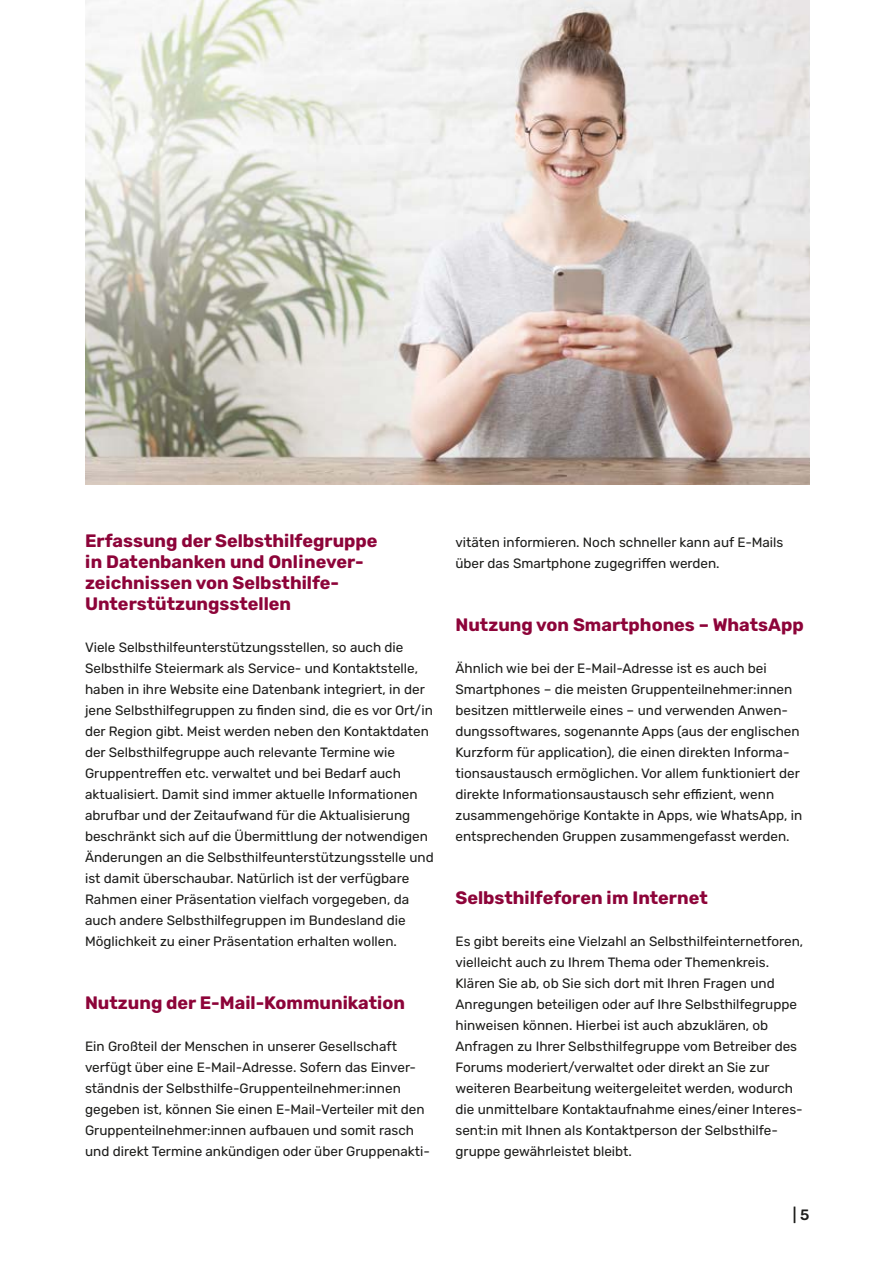
<style>
.page{position:relative;width:893px;height:1263px;background:#fff}
.page>*{position:absolute;margin:0;border:0;box-sizing:border-box;transform-origin:0 0}
.t1{font:700 18px/21px "Rubik";color:#8d0439}
.t2{font:500 15px "Rubik";color:#1d1d1b}
.t3{font:13.5px/21px "Rubik";color:#1d1d1b}
</style>
<div class="page">
<img style="left:85px;top:0;width:724px;height:484px">
<h1 class="t1" style="left:85px;top:531px;width:294px">Erfassung der Selbsthilfegruppe in Datenbanken und Onlinever&shy;zeichnissen von Selbsthilfe-<br>Unterstützungsstellen</h1>
<p class="t3" style="left:85px;top:637px;width:350px">Viele Selbsthilfeunterstützungsstellen, so auch die Selbsthilfe Steiermark als Service- und Kontaktstelle, haben in ihre Website eine Datenbank integriert, in der jene Selbsthilfegruppen zu finden sind, die es vor Ort/in der Region gibt. Meist werden neben den Kontaktdaten der Selbsthilfegruppe auch relevante Termine wie Gruppentreffen etc. verwaltet und bei Bedarf auch aktualisiert. Damit sind immer aktuelle Informationen abrufbar und der Zeitaufwand für die Aktualisierung beschränkt sich auf die Übermittlung der notwendigen Änderungen an die Selbsthilfeunterstützungsstelle und ist damit überschaubar. Natürlich ist der verfügbare Rahmen einer Präsentation vielfach vorgegeben, da auch andere Selbsthilfegruppen im Bundesland die Möglichkeit zu einer Präsentation erhalten wollen.</p>
<h1 class="t1" style="left:85px;top:993px;width:321px">Nutzung der E-Mail-Kommunikation</h1>
<p class="t3" style="left:85px;top:1036px;width:346px">Ein Großteil der Menschen in unserer Gesellschaft verfügt über eine E-Mail-Adresse. Sofern das Einver&shy;ständnis der Selbsthilfe-Gruppenteilnehmer:innen gegeben ist, können Sie einen E-Mail-Verteiler mit den Gruppenteilnehmer:innen aufbauen und somit rasch und direkt Termine ankündigen oder über Gruppenakti-</p>
<p class="t3" style="left:455px;top:532px;width:329px">vitäten informieren. Noch schneller kann auf E-Mails über das Smartphone zugegriffen werden.</p>
<h1 class="t1" style="left:455px;top:615px;width:350px">Nutzung von Smartphones – WhatsApp</h1>
<p class="t3" style="left:455px;top:658px;width:348px">Ähnlich wie bei der E-Mail-Adresse ist es auch bei Smartphones – die meisten Gruppen-teilnehmer:innen besitzen mittlerweile eines – und verwenden Anwen&shy;dungssoftwares, sogenannte Apps (aus der englischen Kurzform für application), die einen direkten Informa&shy;tionsaustausch ermöglichen. Vor allem funktioniert der direkte Informationsaustausch sehr effizient, wenn zusammengehörige Kontakte in Apps, wie WhatsApp, in entsprechenden Gruppen zusammengefasst werden.</p>
<h1 class="t1" style="left:455px;top:888px;width:254px">Selbsthilfeforen im Internet</h1>
<p class="t3" style="left:455px;top:931px;width:349px">Es gibt bereits eine Vielzahl an Selbsthilfeinternetforen, vielleicht auch zu Ihrem Thema oder Themenkreis.<br>Klären Sie ab, ob Sie sich dort mit Ihren Fragen und Anregungen beteiligen oder auf Ihre Selbsthilfegruppe hinweisen können. Hierbei ist auch abzuklären, ob Anfragen zu Ihrer Selbsthilfegruppe vom Betreiber des Forums moderiert/verwaltet oder direkt an Sie zur weiteren Bearbeitung weitergeleitet werden, wodurch die unmittelbare Kontaktaufnahme eines/einer Interes&shy;sent:in mit Ihnen als Kontaktperson der Selbsthilfe&shy;gruppe gewährleistet bleibt.</p>
<p class="t2" style="left:793px;top:1207px;width:18px">| 5</p>
</div>
